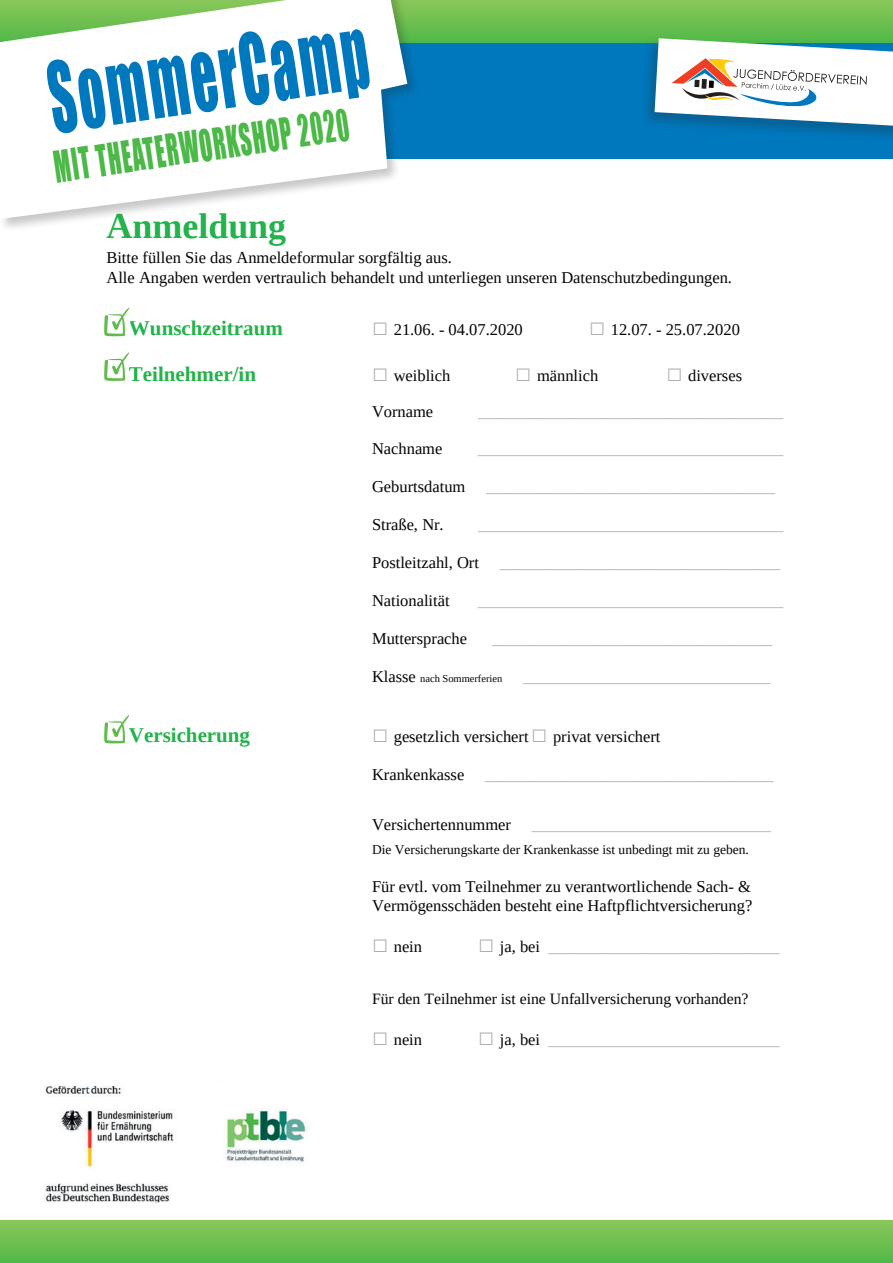
<style>
.page{position:relative;width:893px;height:1263px;background:#fff}
.page>*{position:absolute;margin:0;border:0;box-sizing:border-box;transform-origin:0 0}
.t1{font:90.3px "Impact";color:#0078bd;scale:.57 1}
.t2{font:40.35px "Impact";color:#4cb848;scale:.57 1}
.t3{font:700 36px "Liberation Serif";color:#23b24b}
.t4{font:700 21px "Liberation Serif";color:#23b24b}
.t5{font:16.5px/20.4px "Liberation Serif";color:#030505}
.t6{font:16.5px "Liberation Serif";color:#adafaf}
.t7{font:15.75px "Liberation Serif";color:#030505}
.t8{font:13.5px "Liberation Serif";color:#030505}
.t9{font:10.5px "Liberation Serif";color:#030505}
.s1{font-family:"Arial";font-size:27px;color:#adafaf}
.s2{font-size:16.5px}
.s3{font-family:"Arial";font-size:27px}
.s4{color:#030505}
</style>
<div class="page">
<div style="left:0;top:0;width:893px;height:158px;background:#0078bd"></div>
<div style="left:0;top:0;width:893px;height:43px;background:linear-gradient(to bottom,#8ac759,#51b848)"></div>
<div style="left:0;top:0;width:421px;height:233px;background:#231f20;opacity:.25"></div>
<svg style="left:0;top:0;width:407px;height:219px;fill:#fff"></svg>
<div style="left:640px;top:36px;width:253px;height:107px;background:#231f20;opacity:.26"></div>
<svg style="left:655px;top:38px;width:238px;height:89px;background:#cad9da"></svg>
<div style="left:0;top:1220px;width:893px;height:43px;background:linear-gradient(to bottom,#8bc759,#51b848)"></div>
<img style="left:45px;top:1086px;width:261px;height:116px">
<svg style="left:104px;top:307px;width:26px;height:29px"></svg>
<svg style="left:104px;top:352px;width:25px;height:29px"></svg>
<svg style="left:104px;top:715px;width:25px;height:28px"></svg>
<h1 class="t1" style="left:39px;top:28px;width:566px;rotate:-8deg">SommerCamp</h1>
<h2 class="t2" style="left:50px;top:135px;width:523px;rotate:-8deg">MIT THEATERWORKSHOP 2020</h2>
<h3 class="t3" style="left:106px;top:212px;width:181px">Anmeldung</h3>
<p class="t5" style="left:106px;top:248px;width:627px">Bitte füllen Sie das Anmeldeformular sorgfältig aus.<br>Alle Angaben werden vertraulich behandelt und unterliegen unseren Datenschutzbedingungen.</p>
<p class="t4" style="left:129px;top:320px;width:155px">Wunschzeitraum</p>
<p class="t5" style="left:372px;top:320px;width:152px"><span class="s1">□</span> 21.06. - 04.07.2020</p>
<p class="t5" style="left:589px;top:320px;width:152px"><span class="s1">□</span> 12.07. - 25.07.2020</p>
<p class="t4" style="left:129px;top:366px;width:129px">Teilnehmer/in</p>
<p class="t5" style="left:372px;top:366px;width:80px"><span class="s1">□</span> weiblich</p>
<p class="t5" style="left:515px;top:366px;width:85px"><span class="s1">□</span> männlich</p>
<p class="t5" style="left:666px;top:366px;width:77px"><span class="s1">□</span> diverses</p>
<p class="t5" style="left:372px;top:401px;width:63px">Vorname</p>
<p class="t6" style="left:478px;top:403px;width:307px">_____________________________________</p>
<p class="t5" style="left:372px;top:439px;width:72px">Nachname</p>
<p class="t6" style="left:478px;top:441px;width:307px">_____________________________________</p>
<p class="t5" style="left:372px;top:477px;width:95px">Geburtsdatum</p>
<p class="t6" style="left:486px;top:479px;width:290px">___________________________________</p>
<p class="t5" style="left:372px;top:515px;width:73px">Straße, Nr.</p>
<p class="t6" style="left:478px;top:517px;width:307px">_____________________________________</p>
<p class="t5" style="left:372px;top:553px;width:109px">Postleitzahl, Ort</p>
<p class="t6" style="left:500px;top:555px;width:282px">__________________________________</p>
<p class="t5" style="left:372px;top:591px;width:79px">Nationalität</p>
<p class="t6" style="left:478px;top:593px;width:307px">_____________________________________</p>
<p class="t5" style="left:372px;top:629px;width:97px">Muttersprache</p>
<p class="t6" style="left:492px;top:631px;width:282px">__________________________________</p>
<p class="t9" style="left:372px;top:674px;width:132px"><span class="s2">Klasse</span> nach Sommerferien</p>
<p class="t6" style="left:523px;top:669px;width:249px">______________________________</p>
<p class="t4" style="left:129px;top:727px;width:123px">Versicherung</p>
<p class="t5" style="left:372px;top:727px;width:290px"><span class="s1">□</span> gesetzlich versichert <span class="s1">□</span> privat versichert</p>
<p class="t5" style="left:372px;top:765px;width:94px">Krankenkasse</p>
<p class="t6" style="left:485px;top:766px;width:290px">___________________________________</p>
<p class="t5" style="left:372px;top:815px;width:141px">Versichertennummer</p>
<p class="t6" style="left:532px;top:816px;width:241px">_____________________________</p>
<p class="t8" style="left:372px;top:843px;width:378px">Die Versicherungskarte der Krankenkasse ist unbedingt mit zu geben.</p>
<p class="t5" style="left:372px;top:877px;width:382px;line-height:18.9px">Für evtl. vom Teilnehmer zu verantwortlichende Sach- &amp;<br>Vermögensschäden besteht eine Haftpflichtversicherung?</p>
<p class="t5" style="left:372px;top:936px;width:52px"><span class="s1">□</span> nein</p>
<p class="t6" style="left:478px;top:938px;width:303px"><span class="s3">□</span> <span class="s4">ja, bei</span> ____________________________</p>
<p class="t7" style="left:372px;top:991px;width:378px">Für den Teilnehmer ist eine Unfallversicherung vorhanden?</p>
<p class="t5" style="left:372px;top:1030px;width:52px"><span class="s1">□</span> nein</p>
<p class="t6" style="left:478px;top:1031px;width:303px"><span class="s3">□</span> <span class="s4">ja, bei</span> ____________________________</p>
</div>
